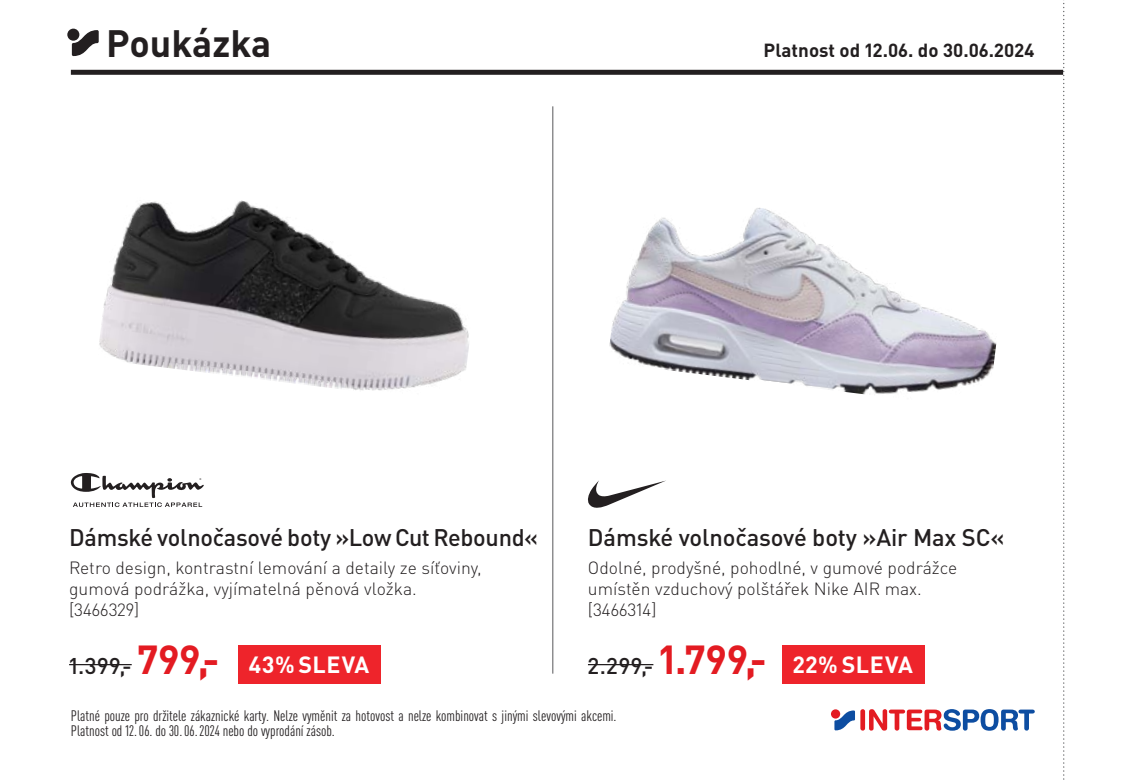
<style>
.page{position:relative;width:1134px;height:780px;background:#fff}
.page>*{position:absolute;margin:0;border:0;box-sizing:border-box;transform-origin:0 0}
.t1{font:700 37.75px "DIN Pro";color:#231f20}
.TI_1_Produktbezeichn{font:500 23.75px "DIN Pro";letter-spacing:-.01em;color:#231f20}
.t2{font:700 23.25px "DIN Pro";letter-spacing:.025em;color:#fff}
.Preis_S_faerbig{font:500 22.5px "DIN Pro";letter-spacing:.03em;color:#231f20}
.t3{font:700 18.75px "DIN Pro";color:#231f20}
.TI_2_Text{font:300 17.5px/21px "DIN Pro";color:#231f20}
.TI_3_Artikelnummer{font:300 17.5px "DIN Pro";color:#231f20}
.t4{font:condensed 15px/15px "DIN Pro";color:#231f20}
.s1{font-weight:700;font-size:40px;color:#e31b22}
</style>
<div class="page">
<svg style="left:1063px;top:0;width:2px;height:780px"></svg>
<div style="left:71px;top:70px;width:992px;height:5px;background:#231f20"></div>
<hr style="left:552px;top:106px;width:1px;height:567px;background:#57585a">
<div style="left:860px;top:709px;width:5px;height:21px;background:#e31b22;border-radius:2px"></div>
<svg style="left:869px;top:709px;width:166px;height:21px"></svg>
<div style="left:831px;top:709px;width:9px;height:9px;background:#e31b22;border-radius:50%"></div>
<svg style="left:834px;top:710px;width:21px;height:20px"></svg>
<svg style="left:67px;top:29px;width:12px;height:12px"></svg>
<svg style="left:72px;top:30px;width:27px;height:26px"></svg>
<img style="left:609px;top:207px;width:388px;height:188px">
<hr style="left:588px;top:664px;width:65px;height:1px;background:#231f20">
<svg style="left:588px;top:480px;width:78px;height:27px"></svg>
<img style="left:99px;top:200px;width:370px;height:191px">
<hr style="left:69px;top:664px;width:63px;height:1px;background:#231f20">
<svg style="left:71px;top:473px;width:133px;height:34px"></svg>
<div style="left:238px;top:644px;width:142px;height:39px;background:#ee242b"></div>
<div style="left:782px;top:644px;width:142px;height:39px;background:#ee242b"></div>
<p class="t1" style="left:106px;top:11px;width:166px">Poukázka</p>
<p class="t3" style="left:764px;top:34px;width:273px">Platnost od 12.06. do 30.06.2024</p>
<p class="TI_1_Produktbezeichn" style="left:69px;top:518px;width:470px">Dámské volnočasové boty »Low Cut Rebound«</p>
<p class="TI_2_Text" style="left:69px;top:556px;width:414px">Retro design, kontrastní lemování a detaily ze síťoviny, gumová podrážka, vyjímatelná pěnová vložka.</p>
<p class="TI_3_Artikelnummer" style="left:69px;top:596px;width:72px">[3466329]</p>
<p class="Preis_S_faerbig" style="left:69px;top:647px;width:152px">1.399,- <span class="s1">799,-</span></p>
<p class="t2" style="left:249px;top:645px;width:122px">43% SLEVA</p>
<p class="t2" style="left:793px;top:645px;width:122px">22% SLEVA</p>
<p class="TI_1_Produktbezeichn" style="left:588px;top:518px;width:418px">Dámské volnočasové boty »Air Max SC«</p>
<p class="TI_2_Text" style="left:588px;top:556px;width:371px">Odolné, prodyšné, pohodlné, v gumové podrážce umístěn vzduchový polštářek Nike AIR max.</p>
<p class="TI_3_Artikelnummer" style="left:588px;top:596px;width:70px">[3466314]</p>
<p class="Preis_S_faerbig" style="left:588px;top:647px;width:180px">2.299,- <span class="s1">1.799,-</span></p>
<p class="t4" style="left:71px;top:706px;width:547px">Platné pouze pro držitele zákaznické karty. Nelze vyměnit za hotovost a nelze kombinovat s jinými slevovými akcemi.<br>Platnost od 12.06. do 30.06.2024 nebo do vyprodání zásob.</p>
</div>
